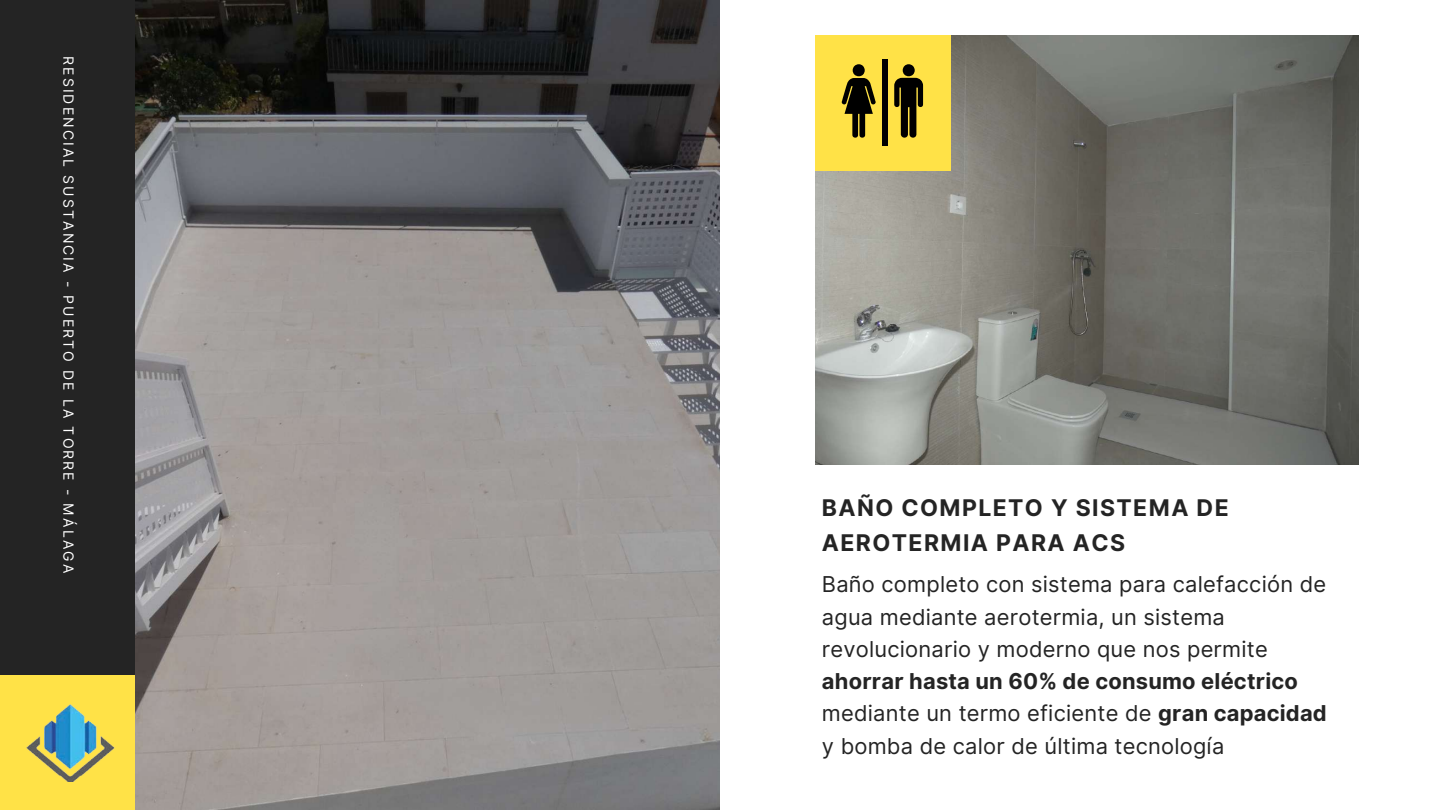
<style>
.page{position:relative;width:1440px;height:810px;background:#fff}
.page>*{position:absolute;margin:0;border:0;box-sizing:border-box;transform-origin:0 0}
.t1{font:700 23px/35.2px "Inter";letter-spacing:.06em;color:#242424}
.t2{font:21.9px/32.2px "Inter";letter-spacing:.01em;color:#242424}
.t3{font:14px "Inter";letter-spacing:.15em;color:#fff}
.s1{font-weight:700}
</style>
<div class="page">
<img style="left:135px;top:0;width:585px;height:810px">
<img style="left:815px;top:35px;width:544px;height:429px">
<div style="left:815px;top:35px;width:135px;height:135px;background:#ffe247"></div>
<div style="left:0;top:0;width:135px;height:810px;background:#242424"></div>
<div style="left:0;top:675px;width:135px;height:135px;background:#ffe247"></div>
<img style="left:26px;top:704px;width:89px;height:77px">
<svg style="left:842px;top:64px;width:34px;height:74px"></svg>
<svg style="left:894px;top:64px;width:29px;height:74px"></svg>
<div style="left:882px;top:59px;width:6px;height:87px;background:#000"></div>
<p class="t3" style="left:77px;top:56px;width:519px;rotate:90deg">RESIDENCIAL SUSTANCIA - PUERTO DE LA TORRE - MÁLAGA</p>
<p class="t1" style="left:822px;top:490px;width:408px">BAÑO COMPLETO Y SISTEMA DE<br>AEROTERMIA PARA ACS</p>
<p class="t2" style="left:822px;top:568px;width:506px">Baño completo con sistema para calefacción de agua mediante aerotermia, un sistema revolucionario y moderno que nos permite</p>
<p class="t2" style="left:822px;top:665px;width:506px"><span class="s1">ahorrar hasta un 60% de consumo eléctrico </span>mediante un termo eficiente de <span class="s1">gran capacidad </span>y bomba de calor de última tecnología</p>
</div>
